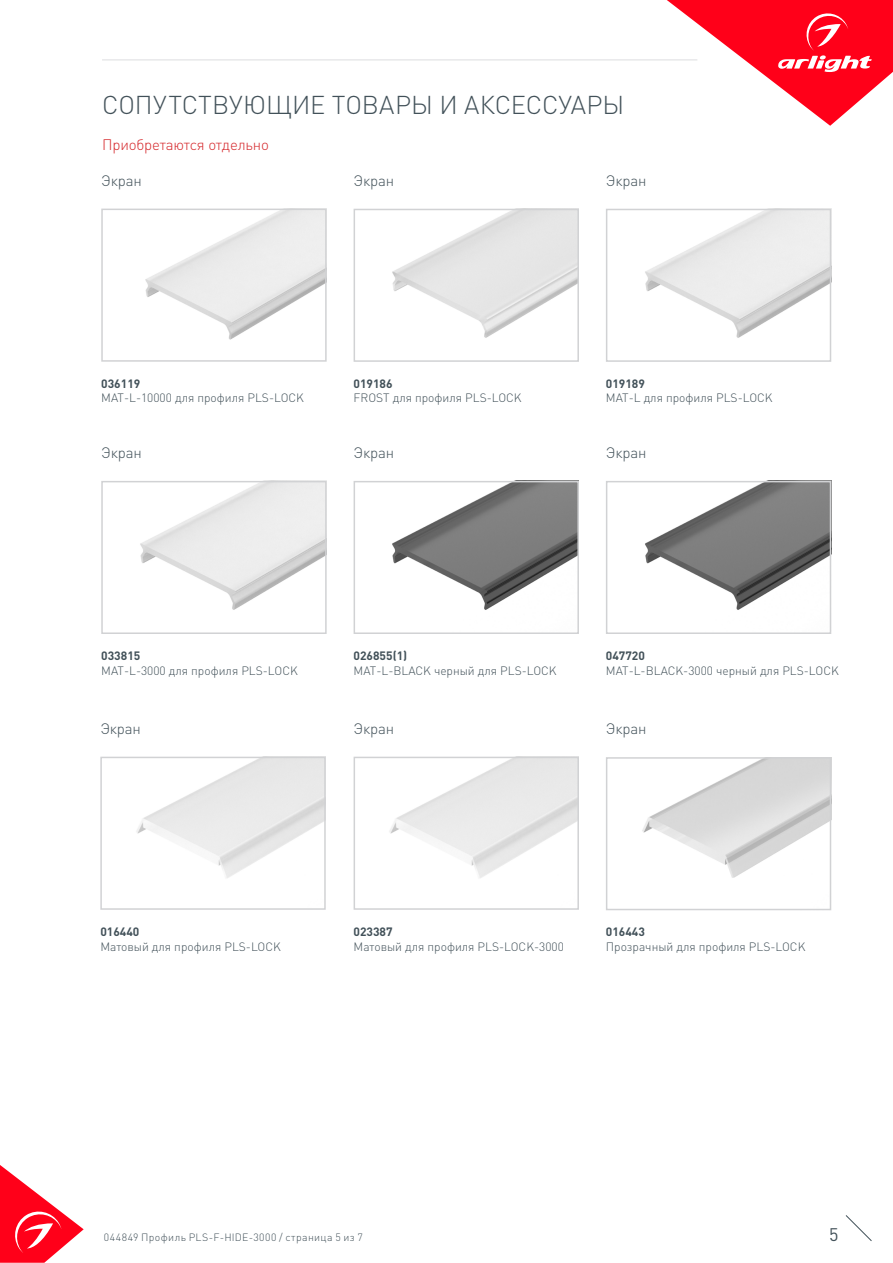
<style>
.page{position:relative;width:893px;height:1263px;background:#fff}
.page>*{position:absolute;margin:0;border:0;box-sizing:border-box;transform-origin:0 0}
.t1{font:300 25.5px "DIN Pro";color:#425159}
.t2{font:18px "DIN Pro";color:#425159}
.t3{font:300 15px "DIN Pro";letter-spacing:-.01em;color:#425159}
.t4{font:300 15px "DIN Pro";letter-spacing:-.01em;color:#d5262a}
.t5{font:300 12px "DIN Pro";color:#425159}
.t6{font:700 12px "DIN Pro";color:#425159}
.t7{font:300 10.5px "DIN Pro";letter-spacing:.04em;color:#425159}
</style>
<div class="page">
<svg style="left:0;top:1165px;width:84px;height:98px"></svg>
<svg style="left:845px;top:1215px;width:27px;height:26px"></svg>
<svg style="left:667px;top:0;width:226px;height:126px"></svg>
<hr style="left:102px;top:60px;width:595px;height:1px;background:#dcdddf">
<img style="left:145px;top:212px;width:179px;height:128px">
<div style="left:101px;top:209px;width:226px;height:153px;border:2px solid #d1d2d4"></div>
<img style="left:392px;top:212px;width:184px;height:126px">
<div style="left:354px;top:209px;width:225px;height:153px;border:2px solid #d1d2d4"></div>
<img style="left:642px;top:760px;width:186px;height:118px">
<div style="left:606px;top:757px;width:225px;height:153px;border:2px solid #d1d2d4"></div>
<img style="left:645px;top:212px;width:183px;height:126px">
<div style="left:606px;top:209px;width:225px;height:153px;border:2px solid #d1d2d4"></div>
<img style="left:140px;top:484px;width:184px;height:126px">
<div style="left:101px;top:481px;width:226px;height:153px;border:2px solid #d1d2d4"></div>
<img style="left:392px;top:484px;width:184px;height:126px">
<div style="left:354px;top:481px;width:225px;height:153px;border:2px solid #d1d2d4"></div>
<img style="left:645px;top:484px;width:183px;height:126px">
<div style="left:606px;top:481px;width:225px;height:153px;border:2px solid #d1d2d4"></div>
<img style="left:136px;top:760px;width:187px;height:118px">
<div style="left:100px;top:757px;width:226px;height:153px;border:2px solid #d1d2d4"></div>
<img style="left:389px;top:760px;width:187px;height:118px">
<div style="left:354px;top:757px;width:225px;height:153px;border:2px solid #d1d2d4"></div>
<p class="t1" style="left:102px;top:87px;width:524px">СОПУТСТВУЮЩИЕ ТОВАРЫ И АКСЕССУАРЫ</p>
<p class="t4" style="left:102px;top:134px;width:168px">Приобретаются отдельно</p>
<p class="t3" style="left:101px;top:170px;width:42px">Экран</p>
<p class="t3" style="left:354px;top:170px;width:42px">Экран</p>
<p class="t3" style="left:606px;top:170px;width:42px">Экран</p>
<p class="t6" style="left:101px;top:375px;width:41px">036119</p>
<p class="t5" style="left:101px;top:390px;width:204px">MAT-L-10000 для профиля PLS-LOCK</p>
<p class="t6" style="left:354px;top:375px;width:41px">019186</p>
<p class="t5" style="left:354px;top:390px;width:170px">FROST для профиля PLS-LOCK</p>
<p class="t6" style="left:606px;top:375px;width:41px">019189</p>
<p class="t5" style="left:606px;top:390px;width:168px">MAT-L для профиля PLS-LOCK</p>
<p class="t3" style="left:101px;top:442px;width:42px">Экран</p>
<p class="t3" style="left:354px;top:442px;width:42px">Экран</p>
<p class="t3" style="left:606px;top:442px;width:42px">Экран</p>
<p class="t6" style="left:101px;top:648px;width:41px">033815</p>
<p class="t5" style="left:101px;top:662px;width:198px">MAT-L-3000 для профиля PLS-LOCK</p>
<p class="t6" style="left:354px;top:648px;width:55px">026855(1)</p>
<p class="t5" style="left:354px;top:662px;width:205px">MAT-L-BLACK черный для PLS-LOCK</p>
<p class="t6" style="left:606px;top:648px;width:41px">047720</p>
<p class="t5" style="left:606px;top:662px;width:234px">MAT-L-BLACK-3000 черный для PLS-LOCK</p>
<p class="t3" style="left:100px;top:718px;width:42px">Экран</p>
<p class="t3" style="left:354px;top:718px;width:42px">Экран</p>
<p class="t3" style="left:606px;top:718px;width:42px">Экран</p>
<p class="t6" style="left:100px;top:924px;width:41px">016440</p>
<p class="t5" style="left:100px;top:938px;width:182px">Матовый для профиля PLS-LOCK</p>
<p class="t6" style="left:354px;top:924px;width:41px">023387</p>
<p class="t5" style="left:354px;top:938px;width:212px">Матовый для профиля PLS-LOCK-3000</p>
<p class="t6" style="left:606px;top:924px;width:41px">016443</p>
<p class="t5" style="left:606px;top:938px;width:201px">Прозрачный для профиля PLS-LOCK</p>
<p class="t7" style="left:104px;top:1230px;width:261px">044849 Профиль PLS-F-HIDE-3000 / страница 5 из 7</p>
<h2 class="t2" style="left:829px;top:1222px;width:11px">5</h2>
</div>
